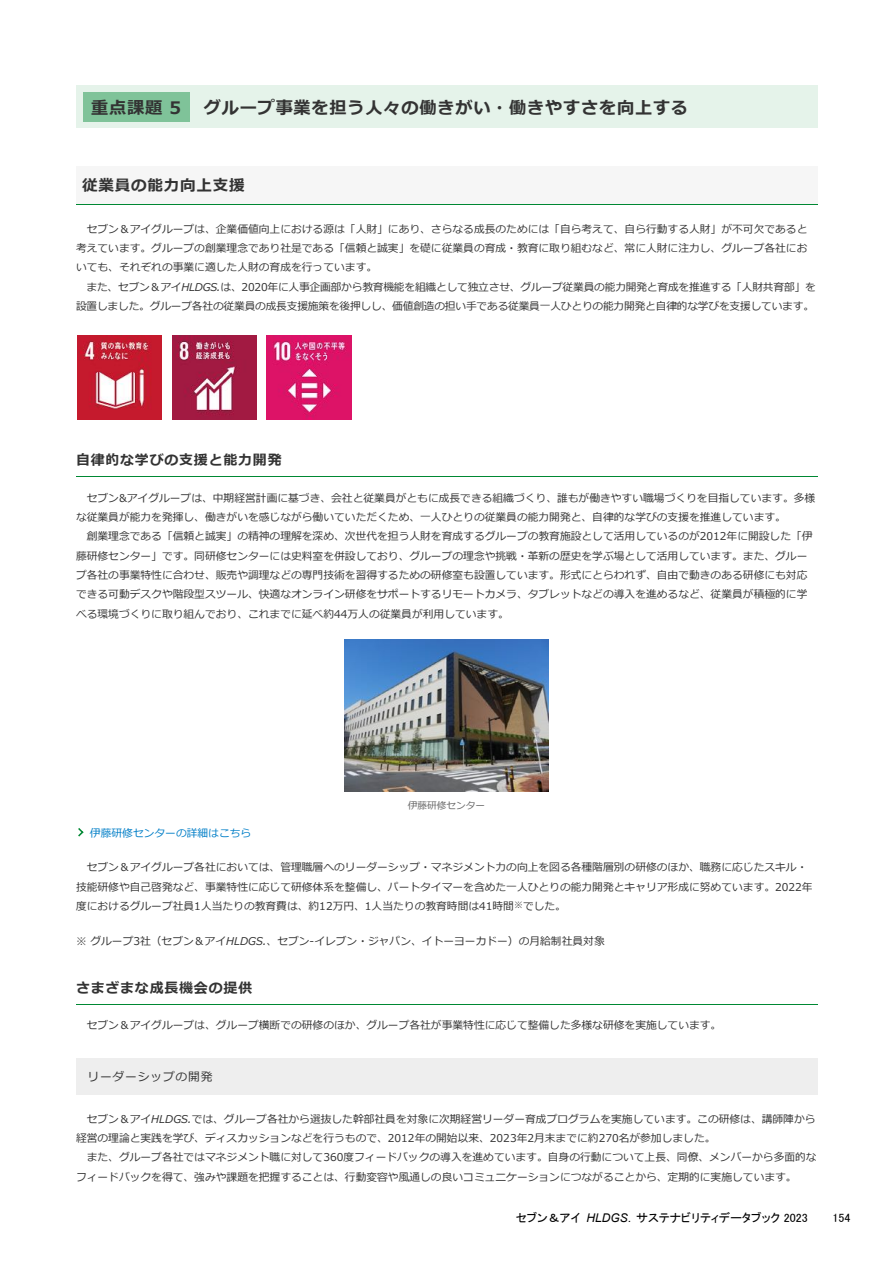
<style>
.page{position:relative;width:893px;height:1263px;background:#fff}
.page>*{position:absolute;margin:0;border:0;box-sizing:border-box;transform-origin:0 0}
.t1{font:700 17.25px "Meiryo";letter-spacing:.045em;color:#333}
.t2{font:700 15.6px "Meiryo";letter-spacing:.05em;color:#333}
.t3{font:700 13.95px "Meiryo";letter-spacing:.055em;color:#333}
.t4{font:12px "MS P Gothic";color:#000}
.t5{font:italic 12px "Arial";color:#000}
.t6{font:11.85px "Meiryo";letter-spacing:.065em;color:#333}
.t7{font:10.8px/19.5px "Meiryo";color:#333}
.t8{font:10.8px/19px "Meiryo";letter-spacing:-.02em;color:#333;text-align:right}
.t9{font:10.8px "Meiryo";color:#007ec7}
.t10{font:9.6px "Meiryo";color:#666}
.s1{font-style:italic}
</style>
<div class="page">
<div style="left:76px;top:86px;width:741px;height:42px;background:#e5f3ea"></div>
<div style="left:76px;top:166px;width:741px;height:39px;background:#f6f6f6"></div>
<hr style="left:76px;top:204px;width:741px;height:1px;background:#083">
<hr style="left:76px;top:476px;width:741px;height:1px;background:#083">
<hr style="left:76px;top:1004px;width:741px;height:1px;background:#083">
<div style="left:76px;top:1058px;width:741px;height:37px;background:#eee"></div>
<div style="left:84px;top:92px;width:106px;height:29px;background:#7fc399"></div>
<img style="left:77px;top:335px;width:84px;height:84px">
<img style="left:172px;top:335px;width:84px;height:84px">
<img style="left:267px;top:335px;width:84px;height:84px">
<img style="left:345px;top:639px;width:203px;height:152px">
<svg style="left:78px;top:828px;width:5px;height:8px"></svg>
<h1 class="t1" style="left:91px;top:95px;width:91px">重点課題 5</h1>
<h1 class="t1" style="left:204px;top:95px;width:486px">グループ事業を担う人々の働きがい・働きやすさを向上する</h1>
<h2 class="t2" style="left:82px;top:174px;width:164px">従業員の能力向上支援</h2>
<p class="t7" style="left:76px;top:220px;width:733px;line-height:19px;text-align:justify;text-indent:11px">セブン＆アイグループは、企業価値向上における源は「人財」にあり、さらなる成長のためには「自ら考えて、自ら行動する人財」が不可欠であると考えています。グループの創業理念であり社是である「信頼と誠実」を礎に従業員の育成・教育に取り組むなど、常に人財に注力し、グループ各社においても、それぞれの事業に適した人財の育成を行っています。</p>
<p class="t8" style="left:76px;top:278px;width:741px">また、セブン＆アイ<span class="s1">HLDGS.</span>は、2020年に人事企画部から教育機能を組織として独立させ、グループ従業員の能力開発と育成を推進する「人財共育部」を設置しました。グループ各社の従業員の成長支援施策を後押しし、価値創造の担い手である従業員一人ひとりの能力開発と自律的な学びを支援しています。</p>
<p class="t3" style="left:76px;top:450px;width:207px">自律的な学びの支援と能力開発</p>
<p class="t7" style="left:76px;top:489px;width:740px;line-height:19px;text-indent:11px">セブン&amp;アイグループは、中期経営計画に基づき、会社と従業員がともに成長できる組織づくり、誰もが働きやすい職場づくりを目指しています。多様な従業員が能力を発揮し、働きがいを感じながら働いていただくため、一人ひとりの従業員の能力開発と、自律的な学びの支援を推進しています。</p>
<p class="t7" style="left:76px;top:527px;width:738px;text-indent:11px">創業理念である「信頼と誠実」の精神の理解を深め、次世代を担う人財を育成するグループの教育施設として活用しているのが2012年に開設した「伊藤研修センター」です。同研修センターには史料室を併設しており、グループの理念や挑戦・革新の歴史を学ぶ場として活用しています。また、グループ各社の事業特性に合わせ、販売や調理などの専門技術を習得するための研修室も設置しています。形式にとらわれず、自由で動きのある研修にも対応できる可動デスクや階段型スツール、快適なオンライン研修をサポートするリモートカメラ、タブレットなどの導入を進めるなど、従業員が積極的に学べる環境づくりに取り組んでおり、これまでに延べ約44万人の従業員が利用しています。</p>
<p class="t9" style="left:90px;top:825px;width:163px">伊藤研修センターの詳細はこちら</p>
<p class="t10" style="left:408px;top:799px;width:79px">伊藤研修センター</p>
<p class="t7" style="left:76px;top:858px;width:738px;text-indent:11px">セブン＆アイグループ各社においては、管理職層へのリーダーシップ・マネジメント力の向上を図る各種階層別の研修のほか、職務に応じたスキル・技能研修や自己啓発など、事業特性に応じて研修体系を整備し、パートタイマーを含めた一人ひとりの能力開発とキャリア形成に努めています。2022年度におけるグループ社員1人当たりの教育費は、約12万円、1人当たりの教育時間は41時間<sup>※</sup>でした。</p>
<p class="t7" style="left:76px;top:931px;width:530px">※ グループ3社（セブン＆アイ<span class="s1">HLDGS.</span>、セブン‐イレブン・ジャパン、イトーヨーカドー）の月給制社員対象</p>
<p class="t3" style="left:76px;top:979px;width:178px">さまざまな成長機会の提供</p>
<p class="t7" style="left:87px;top:1016px;width:636px">セブン＆アイグループは、グループ横断での研修のほか、グループ各社が事業特性に応じて整備した多様な研修を実施しています。</p>
<p class="t6" style="left:87px;top:1069px;width:127px">リーダーシップの開発</p>
<p class="t7" style="left:76px;top:1110px;width:741px;line-height:19px;text-indent:11px">セブン＆アイ<span class="s1">HLDGS.</span>では、グループ各社から選抜した幹部社員を対象に次期経営リーダー育成プログラムを実施しています。この研修は、講師陣から経営の理論と実践を学び、ディスカッションなどを行うもので、2012年の開始以来、2023年2月末までに約270名が参加しました。</p>
<p class="t7" style="left:76px;top:1148px;width:742px;text-indent:11px">また、グループ各社ではマネジメント職に対して360度フィードバックの導入を進めています。自身の行動について上長、同僚、メンバーから多面的なフィードバックを得て、強みや課題を把握することは、行動変容や風通しの良いコミュニケーションにつながることから、定期的に実施しています。</p>
<p class="t4" style="left:516px;top:1211px;width:293px">セブン＆アイ　　　　　　　サステナビリティデータブック 2023</p>
<p class="t5" style="left:586px;top:1211px;width:46px">HLDGS.</p>
<p class="t4" style="left:832px;top:1211px;width:19px">154</p>
</div>
